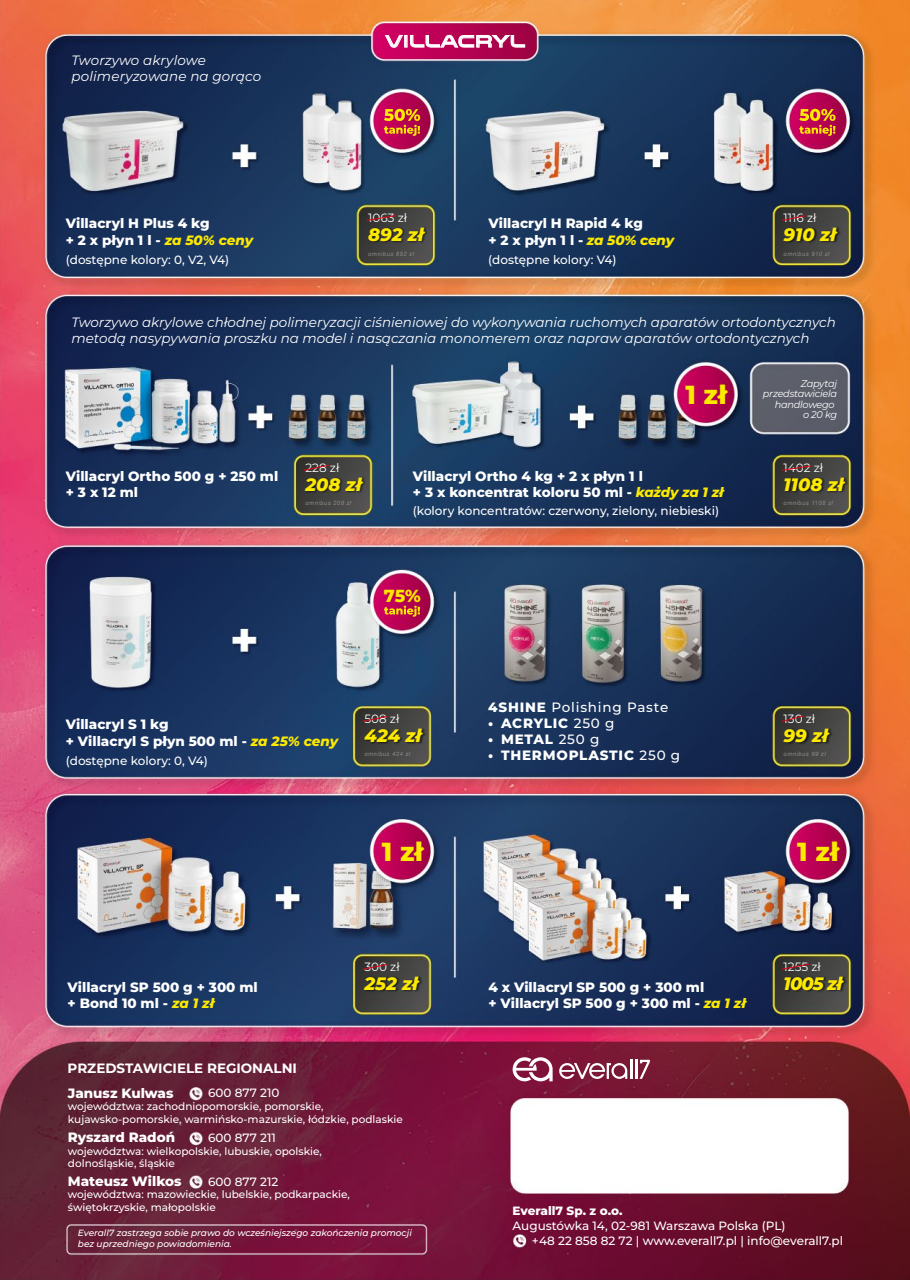
<style>
.page{position:relative;width:910px;height:1280px;background:#fff}
.page>*{position:absolute;margin:0;border:0;box-sizing:border-box;transform-origin:0 0}
.t1{font:800 26.1px "Montserrat";color:#fce900}
.t2{font:italic 800 18px "Montserrat";color:#fce900}
.t3{font:800 17.55px "Montserrat";color:#fce900}
.t4{font:17.1px "Venera 900";letter-spacing:.035em;color:#fff}
.t5{font:800 13.5px/16.2px "Montserrat";color:#fff}
.t6{font:italic 13.5px/16.2px "Montserrat";color:#fff}
.t7{font:800 13.5px "Montserrat";letter-spacing:.06em;color:#fff}
.t8{font:700 13.5px "Montserrat";color:#fff}
.t9{font:500 13.5px "Montserrat";letter-spacing:.06em;color:#fff}
.t10{font:500 12px/15px "Montserrat";color:#fff}
.t11{font:12px "Montserrat";color:#fff}
.t12{font:800 12px "Montserrat";color:#fff}
.t13{font:500 10.5px/12.6px "Montserrat";color:#fff}
.t14{font:italic 9.75px/10.5px "Montserrat";letter-spacing:-.025em;color:#fff;text-align:right}
.t15{font:italic 500 9px/10.8px "Montserrat";color:#fff}
.t16{font:italic 6px "Arial";letter-spacing:.07em;color:#878787}
.s1{font-style:italic;color:#fce900}
.s2{font-weight:800}
.s3{font-weight:500}
</style>
<div class="page">
<img style="left:0;top:0;width:910px;height:1280px">
<img style="left:782px;top:224px;width:60px;height:26px">
<img style="left:367px;top:224px;width:63px;height:26px">
<img style="left:303px;top:474px;width:65px;height:26px">
<img style="left:782px;top:725px;width:52px;height:26px">
<img style="left:363px;top:725px;width:64px;height:26px">
<img style="left:782px;top:973px;width:66px;height:26px">
<img style="left:363px;top:973px;width:61px;height:26px">
<img style="left:782px;top:474px;width:68px;height:26px">
<svg style="left:385px;top:35px;width:140px;height:13px;background:#cc4783"></svg>
<svg style="left:513px;top:1057px;width:40px;height:24px"></svg>
<svg style="left:559px;top:1060px;width:91px;height:19px"></svg>
<svg style="left:781px;top:215px;width:26px;height:6px"></svg>
<svg style="left:366px;top:215px;width:31px;height:6px"></svg>
<svg style="left:303px;top:464px;width:27px;height:7px"></svg>
<svg style="left:781px;top:715px;width:24px;height:7px"></svg>
<svg style="left:362px;top:715px;width:27px;height:7px"></svg>
<svg style="left:781px;top:963px;width:29px;height:7px"></svg>
<svg style="left:362px;top:963px;width:26px;height:7px"></svg>
<svg style="left:781px;top:465px;width:31px;height:6px"></svg>
<svg style="left:384px;top:606px;width:36px;height:11px"></svg>
<svg style="left:384px;top:109px;width:36px;height:27px"></svg>
<svg style="left:799px;top:109px;width:36px;height:27px"></svg>
<p class="t6" style="left:72px;top:51px;width:191px">Tworzywo akrylowe polimeryzowane na gorąco</p>
<p class="t4" style="left:385px;top:31px;width:141px">VILLACRYL</p>
<p class="t11" style="left:368px;top:210px;width:40px">1063 zł</p>
<p class="t16" style="left:368px;top:250px;width:47px">omnibus 892 zł</p>
<p class="t16" style="left:784px;top:250px;width:47px">omnibus 910 zł</p>
<p class="t11" style="left:784px;top:210px;width:34px">1116 zł</p>
<p class="t5" style="left:66px;top:215px;width:189px">Villacryl H Plus 4 kg<br>+ 2 x płyn 1 l - <span class="s1">za 50% ceny</span></p>
<p class="t10" style="left:66px;top:252px;width:165px">(dostępne kolory: 0, V2, V4)</p>
<p class="t10" style="left:488px;top:252px;width:130px">(dostępne kolory: V4)</p>
<p class="t5" style="left:488px;top:215px;width:187px">Villacryl H Rapid 4 kg<br>+ 2 x płyn 1 l - <span class="s1">za 50% ceny</span></p>
<h2 class="t2" style="left:368px;top:221px;width:57px">892 zł</h2>
<h2 class="t2" style="left:784px;top:221px;width:54px">910 zł</h2>
<p class="t6" style="left:72px;top:313px;width:766px">Tworzywo akrylowe chłodnej polimeryzacji ciśnieniowej do wykonywania ruchomych aparatów ortodontycznych metodą nasypywania proszku na model i nasączania monomerem oraz napraw aparatów ortodontycznych</p>
<h1 class="t1" style="left:685px;top:376px;width:43px">1 zł</h1>
<p class="t11" style="left:305px;top:459px;width:35px">228 zł</p>
<p class="t16" style="left:305px;top:499px;width:47px">omnibus 208 zł</p>
<p class="t5" style="left:66px;top:467px;width:214px">Villacryl Ortho 500 g + 250 ml + 3 x 12 ml</p>
<p class="t5" style="left:413px;top:467px;width:312px">Villacryl Ortho 4 kg + 2 x płyn 1 l<br>+ 3 x koncentrat koloru 50 ml - <span class="s1">każdy za 1 zł</span></p>
<h2 class="t2" style="left:305px;top:471px;width:58px">208 zł</h2>
<p class="t10" style="left:413px;top:503px;width:308px">(kolory koncentratów: czerwony, zielony, niebieski)</p>
<p class="t3" style="left:384px;top:583px;width:38px">75%</p>
<p class="t14" style="left:763px;top:378px;width:76px">Zapytaj przedstawiciela handlowego<br>o 20 kg</p>
<p class="t11" style="left:784px;top:459px;width:41px">1402 zł</p>
<p class="t16" style="left:784px;top:499px;width:51px">omnibus 1108 zł</p>
<h2 class="t2" style="left:784px;top:471px;width:62px">1108 zł</h2>
<p class="t5" style="left:66px;top:716px;width:274px">Villacryl S 1 kg<br>+ Villacryl S płyn 500 ml - <span class="s1">za 25% ceny</span></p>
<p class="t10" style="left:66px;top:753px;width:144px">(dostępne kolory: 0, V4)</p>
<p class="t11" style="left:364px;top:711px;width:37px">508 zł</p>
<p class="t16" style="left:364px;top:750px;width:47px">omnibus 424 zł</p>
<h2 class="t2" style="left:364px;top:722px;width:59px">424 zł</h2>
<p class="t9" style="left:488px;top:698px;width:182px"><span class="s2">4SHINE</span> Polishing Paste</p>
<p class="t7" style="left:488px;top:713px;width:128px">• ACRYLIC <span class="s3">250 g</span></p>
<p class="t5" style="left:488px;top:730px;width:113px">• METAL <span class="s3">250 g</span></p>
<p class="t7" style="left:488px;top:746px;width:193px">• THERMOPLASTIC <span class="s3">250 g</span></p>
<p class="t11" style="left:784px;top:711px;width:33px">130 zł</p>
<p class="t16" style="left:784px;top:750px;width:44px">omnibus 99 zł</p>
<h2 class="t2" style="left:784px;top:722px;width:46px">99 zł</h2>
<h1 class="t1" style="left:382px;top:832px;width:43px">1 zł</h1>
<h1 class="t1" style="left:797px;top:832px;width:43px">1 zł</h1>
<p class="t5" style="left:68px;top:978px;width:192px">Villacryl SP 500 g + 300 ml + Bond 10 ml - <span class="s1">za 1 zł</span></p>
<p class="t8" style="left:68px;top:1059px;width:231px">PRZEDSTAWICIELE REGIONALNI</p>
<p class="t11" style="left:364px;top:958px;width:37px">300 zł</p>
<h2 class="t2" style="left:364px;top:970px;width:55px">252 zł</h2>
<p class="t5" style="left:68px;top:1084px;width:107px">Janusz Kulwas</p>
<p class="t13" style="left:68px;top:1100px;width:336px">województwa: zachodniopomorskie, pomorskie, kujawsko-pomorskie, warmińsko-mazurskie, łódzkie, podlaskie</p>
<p class="t10" style="left:208px;top:1085px;width:73px">600 877 210</p>
<p class="t10" style="left:208px;top:1130px;width:69px">600 877 211</p>
<p class="t10" style="left:208px;top:1173px;width:72px">600 877 212</p>
<p class="t5" style="left:68px;top:1129px;width:109px">Ryszard Radoń</p>
<p class="t13" style="left:68px;top:1144px;width:255px">województwa: wielkopolskie, lubuskie, opolskie, dolnośląskie, śląskie</p>
<p class="t5" style="left:68px;top:1172px;width:115px">Mateusz Wilkos</p>
<p class="t13" style="left:68px;top:1188px;width:284px">województwa: mazowieckie, lubelskie, podkarpackie, świętokrzyskie, małopolskie</p>
<p class="t15" style="left:78px;top:1227px;width:335px">Everall7 zastrzega sobie prawo do wcześniejszego zakończenia promocji bez uprzedniego powiadomienia.</p>
<p class="t5" style="left:488px;top:978px;width:259px">4 x Villacryl SP 500 g + 300 ml<br>+ Villacryl SP 500 g + 300 ml - <span class="s1">za 1 zł</span></p>
<p class="t11" style="left:784px;top:958px;width:39px">1255 zł</p>
<h2 class="t2" style="left:784px;top:970px;width:60px">1005 zł</h2>
<p class="t12" style="left:513px;top:1201px;width:111px">Everall7 Sp. z o.o.</p>
<p class="t10" style="left:532px;top:1217px;width:313px;text-indent:-19px">Augustówka 14, 02-981 Warszawa Polska (PL)<br>+48 22 858 82 72 | www.everall7.pl | info@everall7.pl</p>
</div>
